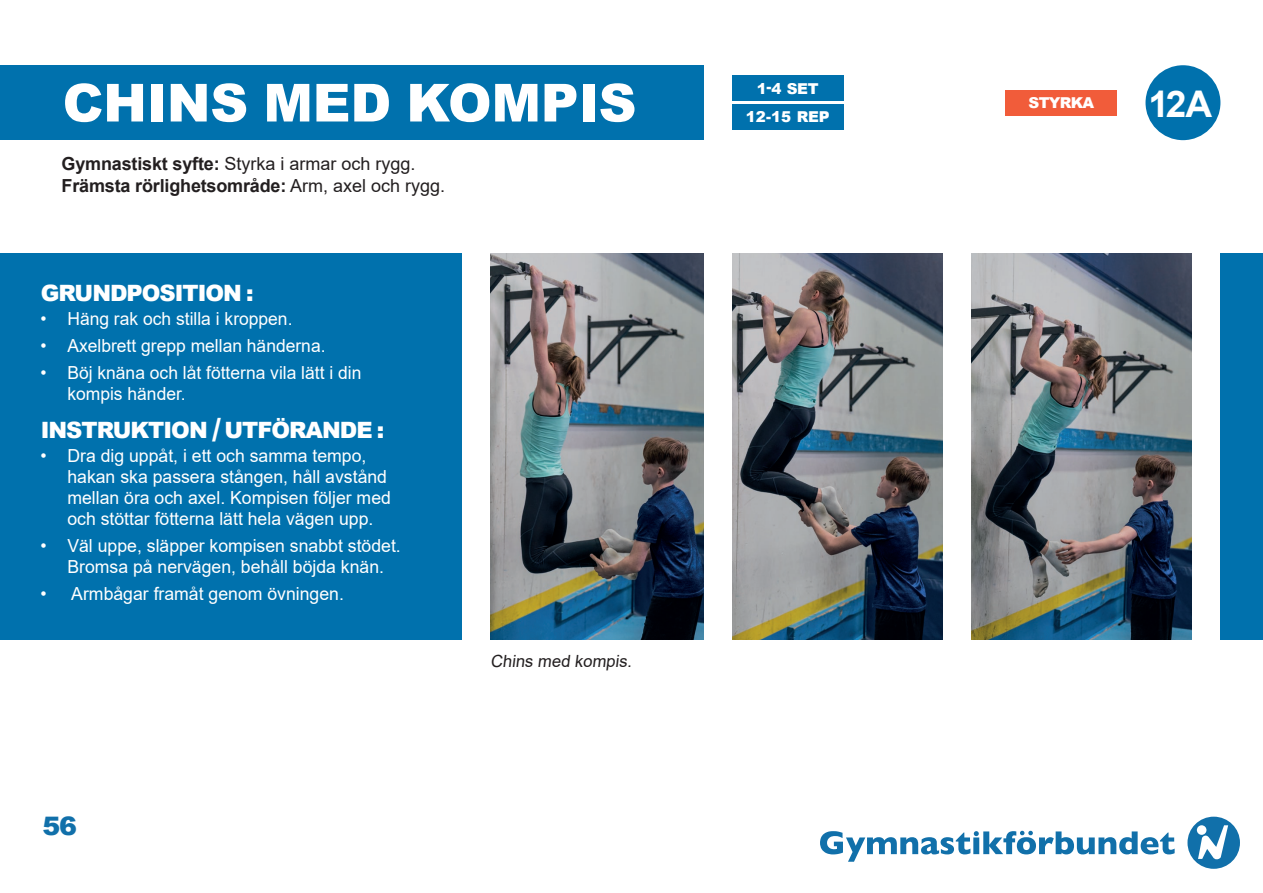
<style>
.page{position:relative;width:1263px;height:893px;background:#fff}
.page>*{position:absolute;margin:0;border:0;box-sizing:border-box;transform-origin:0 0}
.t1{font:900 52.5px "Arial";letter-spacing:-.005em;color:#fff}
.t2{font:700 36.75px "Arial";color:#fff}
.t3{font:900 25.5px "Arial";color:#1170aa;scale:1.05 1}
.t4{font:900 22.5px "Arial";letter-spacing:-.045em;color:#fff}
.t5{font:18px/21px "Arial";color:#fff}
.t6{font:700 18px/21.6px "Arial";letter-spacing:-.01em;color:#231f20}
.t7{font:16.8px "Arial";color:#231f20}
.t8{font:900 15px "Arial";letter-spacing:-.02em;color:#fff}
.s1{font-weight:400}
.s2{font-size:31.5px}
</style>
<div class="page">
<svg style="left:820px;top:831px;width:354px;height:31px"></svg>
<svg style="left:1187px;top:817px;width:53px;height:52px"></svg>
<div style="left:0;top:253px;width:461px;height:387px;background:#0071ad"></div>
<div style="left:0;top:65px;width:703px;height:75px;background:#0071ad"></div>
<div style="left:1220px;top:253px;width:43px;height:387px;background:#0071ad"></div>
<div style="left:1145px;top:65px;width:75px;height:75px;background:#0071ad;border-radius:50%"></div>
<div style="left:1006px;top:90px;width:111px;height:25px;background:#f15c3a"></div>
<img style="left:732px;top:253px;width:211px;height:387px">
<img style="left:972px;top:253px;width:219px;height:387px">
<img style="left:490px;top:253px;width:213px;height:387px">
<div style="left:732px;top:76px;width:111px;height:25px;background:#0071ad"></div>
<div style="left:732px;top:104px;width:111px;height:26px;background:#0071ad"></div>
<p class="t1" style="left:63px;top:65px;width:575px">CHINS MED KOMPIS</p>
<p class="t6" style="left:62px;top:154px;width:385px">Gymnastiskt syfte: <span class="s1">Styrka i armar och rygg.<br></span>Främsta rörlighetsområde: <span class="s1">Arm, axel och rygg.</span></p>
<p class="t4" style="left:41px;top:276px;width:214px">GRUNDPOSITION :</p>
<p class="t5" style="left:40px;top:308px;width:254px">• Häng rak och stilla i kroppen.</p>
<p class="t5" style="left:40px;top:335px;width:287px">• Axelbrett grepp mellan händerna.</p>
<p class="t5" style="left:67px;top:362px;width:296px;text-indent:-27px">• Böj knäna och låt fötterna vila lätt i din kompis händer.</p>
<p class="t4" style="left:41px;top:413px;width:345px">INSTRUKTION <span class="s2">/</span> UTFÖRANDE :</p>
<p class="t5" style="left:67px;top:445px;width:325px;text-indent:-27px">• Dra dig uppåt, i ett och samma tempo, hakan ska passera stången, håll avstånd mellan öra och axel. Kompisen följer med och stöttar fötterna lätt hela vägen upp.</p>
<p class="t5" style="left:40px;top:535px;width:362px;text-align:center">• Väl uppe, släpper kompisen snabbt stödet.<br>Bromsa på nervägen, behåll böjda knän.</p>
<p class="t5" style="left:40px;top:583px;width:305px">• Armbågar framåt genom övningen.</p>
<h3 class="t3" style="left:43px;top:807px;width:34px">56</h3>
<p class="t7" style="left:490px;top:650px;width:146px">Chins med kompis.</p>
<p class="t8" style="left:757px;top:77px;width:63px">1-4 SET</p>
<p class="t8" style="left:746px;top:106px;width:85px">12-15 REP</p>
<p class="t8" style="left:1028px;top:92px;width:67px">STYRKA</p>
<p class="t2" style="left:1148px;top:79px;width:65px">12A</p>
</div>
